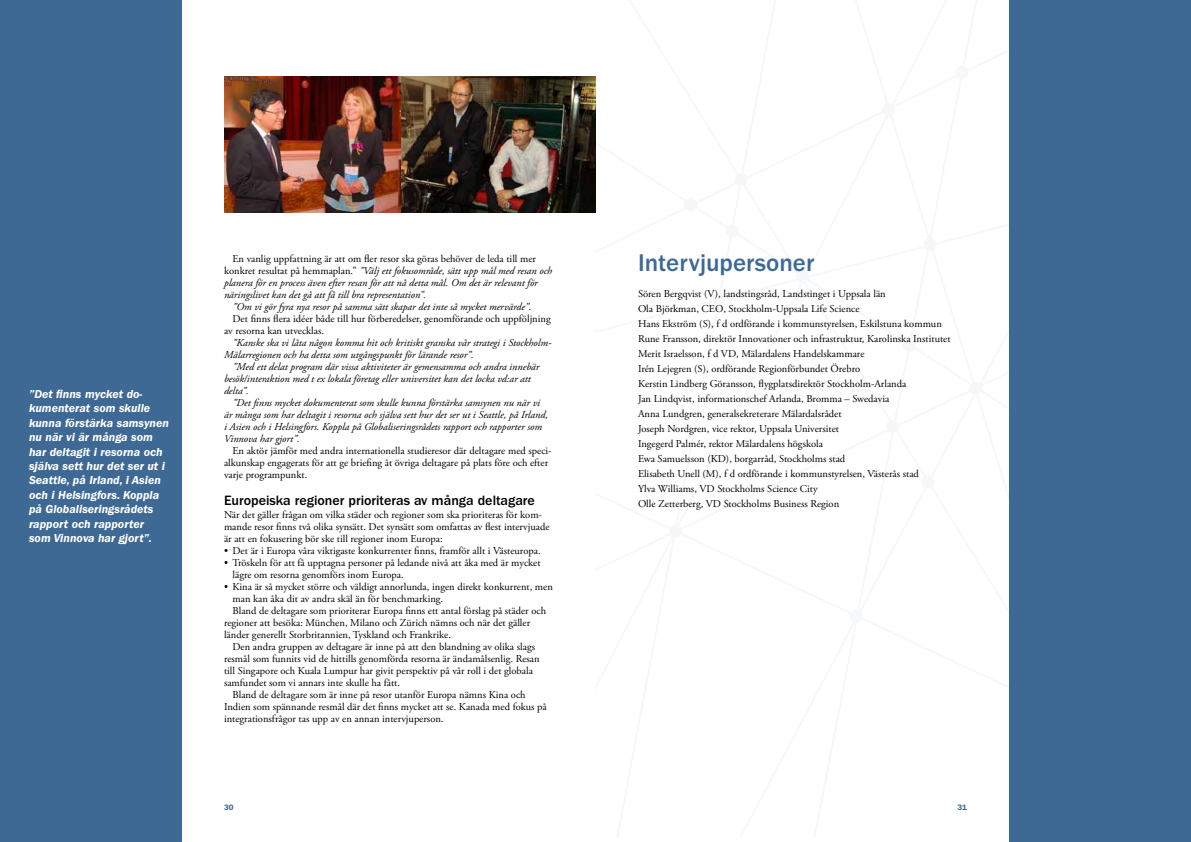
<style>
.page{position:relative;width:1191px;height:842px;background:#fff}
.page>*{position:absolute;margin:0;border:0;box-sizing:border-box;transform-origin:0 0}
.t1{font:500 25px "ITC Franklin Gothic Std";color:#3e6994}
.t2{font:500 14px "ITC Franklin Gothic Std";color:#000}
.t3{font:italic 600 12px/14.4px "ITC Franklin Gothic Std";color:#fff}
.t4{font:10.5px/15px "Adobe Garamond Pro";color:#000}
.t5{font:italic 10.5px/12px "Adobe Garamond Pro";color:#000}
.t6{font:600 8px "ITC Franklin Gothic Std";color:#3e6994}
.s1{font-style:normal}
</style>
<div class="page">
<div style="left:0;top:0;width:181px;height:842px;background:#3e6994"></div>
<svg style="left:595px;top:0;width:595px;height:838px"></svg>
<img style="left:224px;top:77px;width:371px;height:136px">
<p class="t3" style="left:29px;top:387px;width:141px">”Det finns mycket do&shy;kumenterat som skulle kunna förstärka samsynen nu när vi är många som har deltagit i resorna och själva sett hur det ser ut i<br>Seattle, på Irland, i Asien och i Helsingfors. Koppla på Globaliseringsrådets rapport och rapporter<br>som Vinnova har gjort”.</p>
<p class="t4" style="left:232px;top:252px;width:305px">En vanlig uppfattning är att om fler resor ska göras behöver de leda till mer</p>
<p class="t5" style="left:224px;top:265px;width:330px"><span class="s1">konkret resultat på hemmaplan.”</span> ”Välj ett fokusområde, sätt upp mål med resan och</p>
<p class="t5" style="left:224px;top:277px;width:315px">planera för en process även efter resan för att nå detta mål. Om det är relevant för</p>
<p class="t5" style="left:224px;top:289px;width:203px">näringslivet kan det gå att få till bra representation”.</p>
<p class="t5" style="left:232px;top:301px;width:300px">”Om vi gör fyra nya resor på samma sätt skapar det inte så mycket mervärde”.</p>
<p class="t4" style="left:224px;top:313px;width:328px;line-height:12px;text-indent:9px">Det finns flera idéer både till hur förberedelser, genomförande och uppföljning av resorna kan utvecklas.</p>
<p class="t5" style="left:224px;top:337px;width:329px;text-indent:9px">”Kanske ska vi låta någon komma hit och kritiskt granska vår strategi i Stockholm-<br>Mälarregionen och ha detta som utgångspunkt för lärande resor”.</p>
<p class="t5" style="left:224px;top:361px;width:317px;text-indent:9px">”Med ett delat program där vissa aktiviteter är gemensamma och andra innebär besök/interaktion med t ex lokala företag eller universitet kan det locka vd:ar att delta”.</p>
<p class="t5" style="left:224px;top:397px;width:325px;text-indent:9px">”Det finns mycket dokumenterat som skulle kunna förstärka samsynen nu när vi är många som har deltagit i resorna och själva sett hur det ser ut i Seattle, på Irland, i Asien och i Helsingfors. Koppla på Globaliseringsrådets rapport och rapporter som Vinnova har gjort”.</p>
<p class="t4" style="left:224px;top:445px;width:329px;line-height:12px;text-indent:9px">En aktör jämför med andra internationella studieresor där deltagare med speci&shy;alkunskap engagerats för att ge briefing åt övriga deltagare på plats före och efter varje programpunkt.</p>
<h2 class="t2" style="left:224px;top:493px;width:312px">Europeiska regioner prioriteras av många deltagare</h2>
<p class="t4" style="left:224px;top:509px;width:327px;line-height:12px">När det gäller frågan om vilka städer och regioner som ska prioriteras för kom&shy;mande resor finns två olika synsätt. Det synsätt som omfattas av flest intervjuade är att en fokusering bör ske till regioner inom Europa:</p>
<p class="t4" style="left:224px;top:544px;width:318px">• Det är i Europa våra viktigaste konkurrenter finns, framför allt i Västeuropa.</p>
<p class="t4" style="left:232px;top:557px;width:310px;line-height:12px;text-indent:-9px">• Tröskeln för att få upptagna personer på ledande nivå att åka med är mycket lägre om resorna genomförs inom Europa.</p>
<p class="t4" style="left:224px;top:580px;width:330px">• Kina är så mycket större och väldigt annorlunda, ingen direkt konkurrent, men</p>
<p class="t4" style="left:232px;top:592px;width:212px">man kan åka dit av andra skäl än för benchmarking.</p>
<p class="t4" style="left:232px;top:604px;width:315px">Bland de deltagare som prioriterar Europa finns ett antal förslag på städer och</p>
<p class="t4" style="left:224px;top:616px;width:308px">regioner att besöka: München, Milano och Zürich nämns och när det gäller</p>
<p class="t4" style="left:224px;top:628px;width:228px">länder generellt Storbritannien, Tyskland och Frankrike.</p>
<p class="t4" style="left:232px;top:640px;width:304px">Den andra gruppen av deltagare är inne på att den blandning av olika slags</p>
<p class="t4" style="left:224px;top:652px;width:317px">resmål som funnits vid de hittills genomförda resorna är ändamålsenlig. Resan</p>
<p class="t4" style="left:224px;top:664px;width:310px">till Singapore och Kuala Lumpur har givit perspektiv på vår roll i det globala</p>
<p class="t4" style="left:224px;top:676px;width:178px">samfundet som vi annars inte skulle ha fått.</p>
<p class="t4" style="left:232px;top:688px;width:294px">Bland de deltagare som är inne på resor utanför Europa nämns Kina och</p>
<p class="t4" style="left:224px;top:700px;width:324px">Indien som spännande resmål där det finns mycket att se. Kanada med fokus på</p>
<p class="t4" style="left:224px;top:712px;width:221px">integrationsfrågor tas upp av en annan intervjuperson.</p>
<h1 class="t1" style="left:638px;top:249px;width:178px">Intervjupersoner</h1>
<p class="t4" style="left:638px;top:287px;width:314px">Sören Bergqvist (V), landstingsråd, Landstinget i Uppsala län<br>Ola Björkman, CEO, Stockholm-Uppsala Life Science<br>Hans Ekström (S), f d ordförande i kommunstyrelsen, Eskilstuna kommun Rune Fransson, direktör Innovationer och infrastruktur, Karolinska Institutet Merit Israelsson, f d VD, Mälardalens Handelskammare<br>Irén Lejegren (S), ordförande Regionförbundet Örebro<br>Kerstin Lindberg Göransson, flygplatsdirektör Stockholm-Arlanda<br>Jan Lindqvist, informationschef Arlanda, Bromma – Swedavia<br>Anna Lundgren, generalsekreterare Mälardalsrådet<br>Joseph Nordgren, vice rektor, Uppsala Universitet<br>Ingegerd Palmér, rektor Mälardalens högskola<br>Ewa Samuelsson (KD), borgarråd, Stockholms stad<br>Elisabeth Unell (M), f d ordförande i kommunstyrelsen, Västerås stad<br>Ylva Williams, VD Stockholms Science City<br>Olle Zetterberg, VD Stockholms Business Region</p>
<p class="t6" style="left:224px;top:803px;width:11px">30</p>
<p class="t6" style="left:957px;top:803px;width:11px">31</p>
</div>
